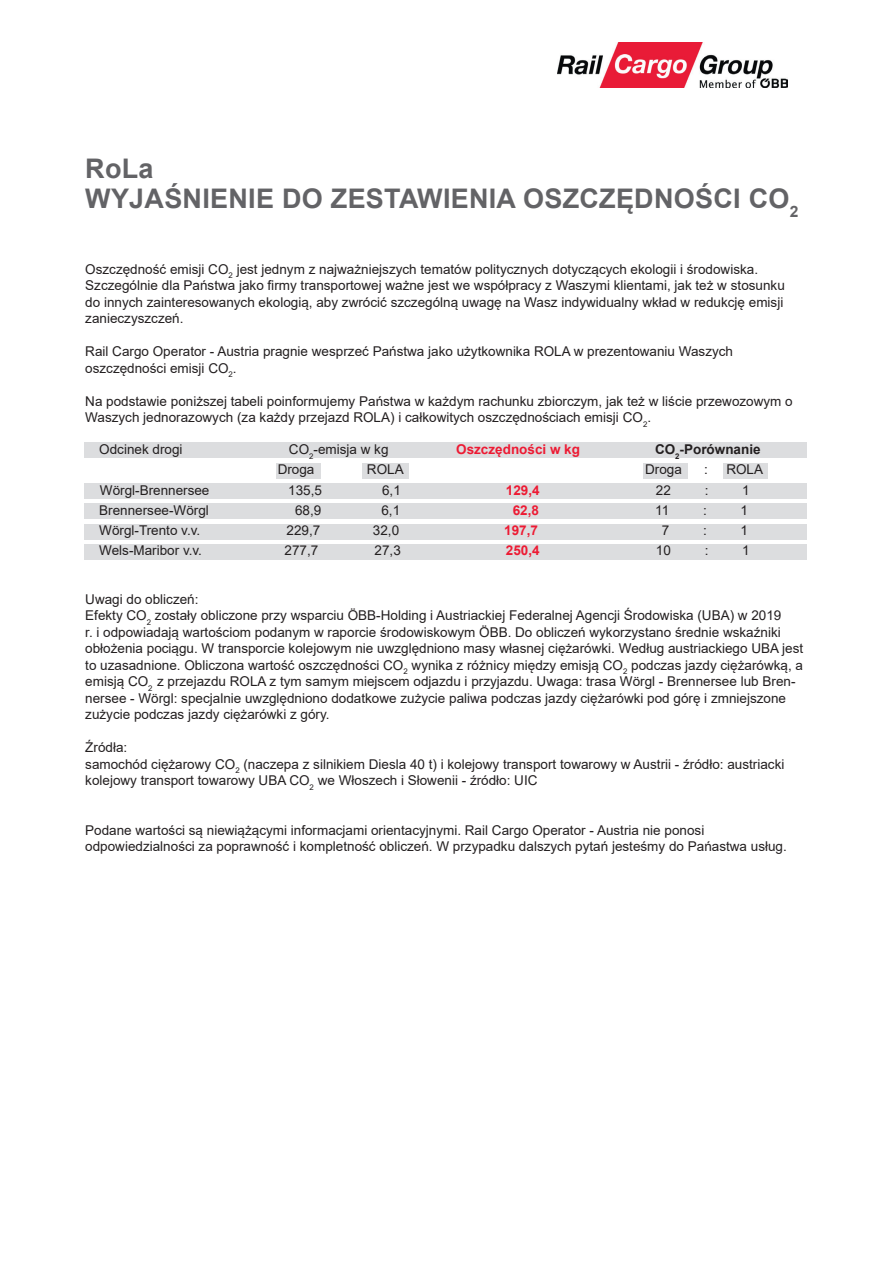
<style>
.page{position:relative;width:893px;height:1263px;background:#fff}
.page>*{position:absolute;margin:0;border:0;box-sizing:border-box;transform-origin:0 0}
.t1{font:700 27px/30px "Arial";letter-spacing:.01em;color:#636366}
.t2{font:13.5px/16.5px "Arial";color:#231f20}
.t3{font:700 13.5px "Arial";color:#ed1a33}
.t4{font:700 13.5px "Arial";color:#231f20}
</style>
<div class="page">
<img style="left:558px;top:42px;width:229px;height:45px">
<div style="left:723px;top:463px;width:45px;height:16px;background:#dcdddf"></div>
<div style="left:276px;top:463px;width:45px;height:16px;background:#dcdddf"></div>
<div style="left:362px;top:463px;width:46px;height:15px;background:#dcdddf"></div>
<div style="left:644px;top:463px;width:44px;height:15px;background:#dcdddf"></div>
<div style="left:84px;top:503px;width:723px;height:16px;background:#dcdddf"></div>
<div style="left:84px;top:483px;width:723px;height:16px;background:#dcdddf"></div>
<div style="left:84px;top:524px;width:723px;height:15px;background:#dcdddf"></div>
<div style="left:84px;top:544px;width:723px;height:16px;background:#dcdddf"></div>
<div style="left:84px;top:442px;width:723px;height:16px;background:#dcdddf"></div>
<h1 class="t1" style="left:85px;top:153px;width:715px">RoLa<br>WYJAŚNIENIE DO ZESTAWIENIA OSZCZĘDNOŚCI CO<sub>2</sub></h1>
<p class="t2" style="left:85px;top:261px;width:701px">Oszczędność emisji CO<sub>2</sub> jest jednym z najważniejszych tematów politycznych dotyczących ekologii i środowiska.<br>Szczególnie dla Państwa jako firmy transportowej ważne jest we współpracy z Waszymi klientami, jak też w stosunku do innych zainteresowanych ekologią, aby zwrócić szczególną uwagę na Wasz indywidualny wkład w redukcję emisji zanieczyszczeń.</p>
<p class="t2" style="left:85px;top:343px;width:649px">Rail Cargo Operator - Austria pragnie wesprzeć Państwa jako użytkownika ROLA w prezentowaniu Waszych oszczędności emisji CO<sub>2</sub>.</p>
<p class="t2" style="left:85px;top:393px;width:709px">Na podstawie poniższej tabeli poinformujemy Państwa w każdym rachunku zbiorczym, jak też w liście przewozowym o<br>Waszych jednorazowych (za każdy przejazd ROLA) i całkowitych oszczędnościach emisji CO<sub>2</sub>.</p>
<p class="t2" style="left:99px;top:441px;width:85px">Odcinek drogi</p>
<p class="t2" style="left:289px;top:441px;width:101px">CO<sub>2</sub>-emisja w kg</p>
<p class="t3" style="left:456px;top:440px;width:125px">Oszczędności w kg</p>
<p class="t4" style="left:655px;top:440px;width:107px">CO<sub>2</sub>-Porównanie</p>
<p class="t2" style="left:278px;top:461px;width:38px">Droga</p>
<p class="t2" style="left:367px;top:461px;width:38px">ROLA</p>
<p class="t2" style="left:645px;top:461px;width:38px">Droga</p>
<p class="t2" style="left:704px;top:461px;width:5px">:</p>
<p class="t2" style="left:726px;top:461px;width:38px">ROLA</p>
<p class="t2" style="left:100px;top:481px;width:111px">Wörgl-Brennersee</p>
<p class="t2" style="left:288px;top:481px;width:35px">135,5</p>
<p class="t2" style="left:382px;top:481px;width:20px">6,1</p>
<p class="t3" style="left:506px;top:480px;width:35px">129,4</p>
<p class="t2" style="left:656px;top:481px;width:17px">22</p>
<p class="t2" style="left:705px;top:481px;width:5px">:</p>
<p class="t2" style="left:742px;top:481px;width:9px">1</p>
<p class="t2" style="left:99px;top:502px;width:111px">Brennersee-Wörgl</p>
<p class="t2" style="left:295px;top:502px;width:28px">68,9</p>
<p class="t2" style="left:381px;top:502px;width:20px">6,1</p>
<p class="t3" style="left:513px;top:501px;width:28px">62,8</p>
<p class="t2" style="left:655px;top:502px;width:16px">11</p>
<p class="t2" style="left:703px;top:502px;width:5px">:</p>
<p class="t2" style="left:741px;top:502px;width:9px">1</p>
<p class="t2" style="left:99px;top:522px;width:103px">Wörgl-Trento v.v.</p>
<p class="t2" style="left:287px;top:522px;width:35px">229,7</p>
<p class="t2" style="left:373px;top:522px;width:28px">32,0</p>
<p class="t3" style="left:504px;top:521px;width:35px">197,7</p>
<p class="t2" style="left:662px;top:522px;width:9px">7</p>
<p class="t2" style="left:703px;top:522px;width:5px">:</p>
<p class="t2" style="left:741px;top:522px;width:9px">1</p>
<p class="t2" style="left:99px;top:542px;width:104px">Wels-Maribor v.v.</p>
<p class="t2" style="left:285px;top:542px;width:35px">277,7</p>
<p class="t2" style="left:375px;top:542px;width:28px">27,3</p>
<p class="t3" style="left:506px;top:541px;width:35px">250,4</p>
<p class="t2" style="left:656px;top:542px;width:17px">10</p>
<p class="t2" style="left:705px;top:542px;width:5px">:</p>
<p class="t2" style="left:742px;top:542px;width:9px">1</p>
<p class="t2" style="left:85px;top:591px;width:719px">Uwagi do obliczeń:<br>Efekty CO<sub>2</sub> zostały obliczone przy wsparciu ÖBB-Holding i Austriackiej Federalnej Agencji Środowiska (UBA) w 2019<br>r. i odpowiadają wartościom podanym w raporcie środowiskowym ÖBB. Do obliczeń wykorzystano średnie wskaźniki obłożenia pociągu. W transporcie kolejowym nie uwzględniono masy własnej ciężarówki. Według austriackiego UBA jest to uzasadnione. Obliczona wartość oszczędności CO<sub>2</sub> wynika z różnicy między emisją CO<sub>2</sub> podczas jazdy ciężarówką, a emisją CO<sub>2</sub> z przejazdu ROLA z tym samym miejscem odjazdu i przyjazdu. Uwaga: trasa Wörgl - Brennersee lub Bren&shy;nersee - Wörgl: specjalnie uwzględniono dodatkowe zużycie paliwa podczas jazdy ciężarówki pod górę i zmniejszone zużycie podczas jazdy ciężarówki z góry.</p>
<p class="t2" style="left:85px;top:739px;width:701px">Źródła:<br>samochód ciężarowy CO<sub>2</sub> (naczepa z silnikiem Diesla 40 t) i kolejowy transport towarowy w Austrii - źródło: austriacki kolejowy transport towarowy UBA CO<sub>2</sub> we Włoszech i Słowenii - źródło: UIC</p>
<p class="t2" style="left:85px;top:822px;width:703px">Podane wartości są niewiążącymi informacjami orientacyjnymi. Rail Cargo Operator - Austria nie ponosi odpowiedzialności za poprawność i kompletność obliczeń. W przypadku dalszych pytań jesteśmy do Pańastwa usług.</p>
</div>
